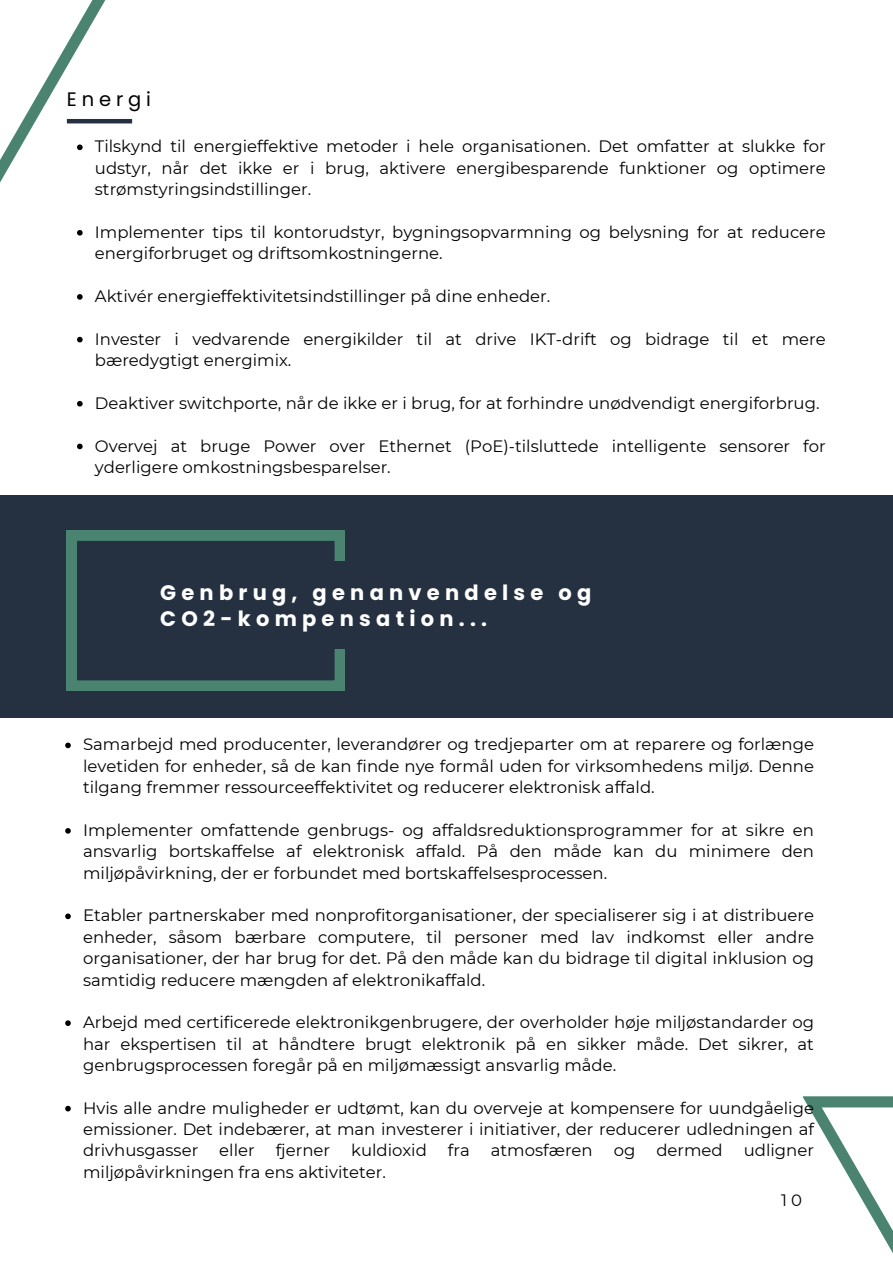
<style>
.page{position:relative;width:893px;height:1264px;background:#fff}
.page>*{position:absolute;margin:0;border:0;box-sizing:border-box;transform-origin:0 0}
.t1{font:700 21px/25.8px "Poppins";letter-spacing:.25em;color:#fff}
.t2{font:19.5px "Poppins";letter-spacing:.25em;color:#000}
.t3{font:16.5px/21.3px "Montserrat";color:#000;text-align:justify}
</style>
<div class="page">
<div style="left:0;top:495px;width:892px;height:222px;background:#253140"></div>
<svg style="left:803px;top:1096px;width:89px;height:156px"></svg>
<svg style="left:77px;top:401px;width:6px;height:5px"></svg>
<svg style="left:77px;top:443px;width:6px;height:6px"></svg>
<svg style="left:0;top:0;width:117px;height:342px"></svg>
<svg style="left:65px;top:742px;width:6px;height:6px"></svg>
<svg style="left:65px;top:828px;width:6px;height:5px"></svg>
<svg style="left:65px;top:913px;width:6px;height:6px"></svg>
<svg style="left:65px;top:1020px;width:6px;height:5px"></svg>
<svg style="left:65px;top:1105px;width:6px;height:6px"></svg>
<hr style="left:67px;top:119px;width:65px;height:4px;background:#253140">
<svg style="left:67px;top:531px;width:277px;height:159px"></svg>
<div style="left:160px;top:561px;width:411px;height:87px;background:#253140"></div>
<p class="t2" style="left:67px;top:85px;width:86px">Energi</p>
<p class="t3" style="left:95px;top:136px;width:732px">Tilskynd til energieffektive metoder i hele organisationen. Det omfatter at slukke for udstyr, når det ikke er i brug, aktivere energibesparende funktioner og optimere strømstyringsindstillinger.</p>
<p class="t3" style="left:95px;top:221px;width:732px">Implementer tips til kontorudstyr, bygningsopvarmning og belysning for at reducere energiforbruget og driftsomkostningerne.</p>
<p class="t3" style="left:95px;top:285px;width:457px">Aktivér energieffektivitetsindstillinger på dine enheder.</p>
<p class="t3" style="left:95px;top:328px;width:732px">Invester i vedvarende energikilder til at drive IKT-drift og bidrage til et mere bæredygtigt energimix.</p>
<p class="t3" style="left:95px;top:392px;width:726px">Deaktiver switchporte, når de ikke er i brug, for at forhindre unødvendigt energiforbrug.</p>
<p class="t3" style="left:95px;top:435px;width:732px">Overvej at bruge Power over Ethernet (PoE)-tilsluttede intelligente sensorer for yderligere omkostningsbesparelser.</p>
<p class="t1" style="left:160px;top:580px;width:432px">Genbrug, genanvendelse og<br>CO2-kompensation...</p>
<p class="t3" style="left:83px;top:734px;width:732px">Samarbejd med producenter, leverandører og tredjeparter om at reparere og forlænge levetiden for enheder, så de kan finde nye formål uden for virksomhedens miljø. Denne tilgang fremmer ressourceeffektivitet og reducerer elektronisk affald.</p>
<p class="t3" style="left:83px;top:819px;width:732px">Implementer omfattende genbrugs- og affaldsreduktionsprogrammer for at sikre en ansvarlig bortskaffelse af elektronisk affald. På den måde kan du minimere den miljøpåvirkning, der er forbundet med bortskaffelsesprocessen.</p>
<p class="t3" style="left:83px;top:904px;width:732px">Etabler partnerskaber med nonprofitorganisationer, der specialiserer sig i at distribuere enheder, såsom bærbare computere, til personer med lav indkomst eller andre organisationer, der har brug for det. På den måde kan du bidrage til digital inklusion og samtidig reducere mængden af elektronikaffald.</p>
<p class="t3" style="left:83px;top:1011px;width:732px">Arbejd med certificerede elektronikgenbrugere, der overholder høje miljøstandarder og har ekspertisen til at håndtere brugt elektronik på en sikker måde. Det sikrer, at genbrugsprocessen foregår på en miljømæssigt ansvarlig måde.</p>
<p class="t3" style="left:83px;top:1097px;width:732px">Hvis alle andre muligheder er udtømt, kan du overveje at kompensere for uundgåelige emissioner. Det indebærer, at man investerer i initiativer, der reducerer udledningen af drivhusgasser</p>
<p class="t3" style="left:219px;top:1139px;width:37px">eller</p>
<p class="t3" style="left:276px;top:1139px;width:56px">fjerner</p>
<p class="t3" style="left:351px;top:1139px;width:77px">kuldioxid</p>
<p class="t3" style="left:448px;top:1139px;width:23px">fra</p>
<p class="t3" style="left:491px;top:1139px;width:103px">atmosfæren</p>
<p class="t3" style="left:613px;top:1139px;width:23px">og</p>
<p class="t3" style="left:656px;top:1139px;width:68px">dermed</p>
<p class="t3" style="left:743px;top:1139px;width:72px">udligner</p>
<p class="t3" style="left:83px;top:1161px;width:304px">miljøpåvirkningen fra ens aktiviteter.</p>
<p class="t3" style="left:781px;top:1188px;width:22px">1 0</p>
</div>
